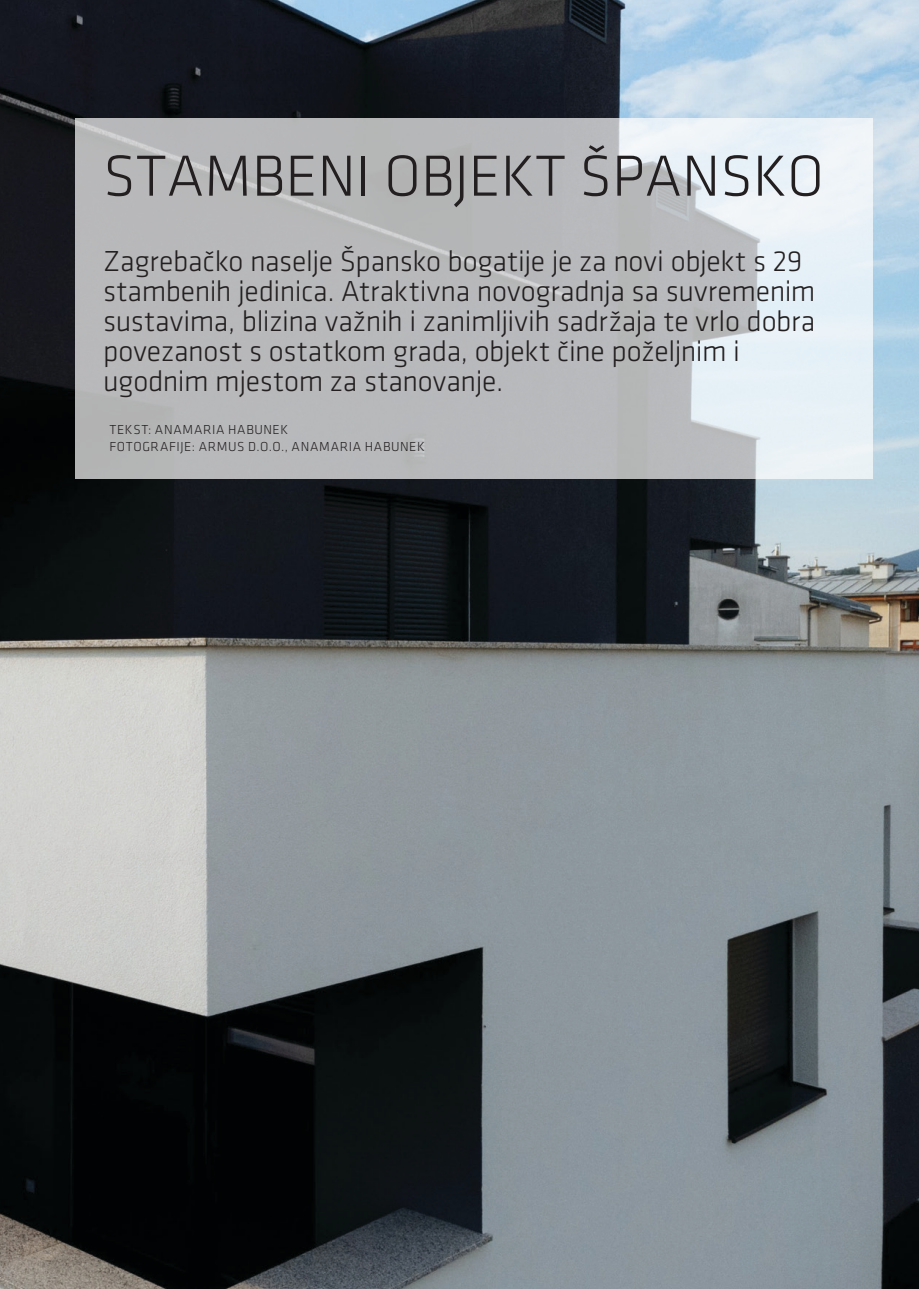
<style>
.page{position:relative;width:919px;height:1289px;background:#fff}
.page>*{position:absolute;margin:0;border:0;box-sizing:border-box;transform-origin:0 0}
.t1{font:300 60px "Klavika";color:#231f20}
.SI_Lead_Magaine__A4{font:300 30px/30px "Klavika";letter-spacing:-.01em;color:#231f20}
.SI_Credits_Magazine{font:300 13.5px "Klavika";letter-spacing:.05em;color:#231f20}
</style>
<div class="page">
<img style="left:0;top:0;width:918px;height:1288px">
<svg style="left:75px;top:118px;width:797px;height:360px;fill:#b8b9bb"></svg>
<p class="t1" style="left:103px;top:140px;width:722px">STAMBENI OBJEKT ŠPANSKO</p>
<p class="SI_Lead_Magaine__A4" style="left:103px;top:245px;width:713px">Zagrebačko naselje Špansko bogatije je za novi objekt s 29 stambenih jedinica. Atraktivna novogradnja sa suvremenim sustavima, blizina važnih i zanimljivih sadržaja te vrlo dobra povezanost s ostatkom grada, objekt čine poželjnim i</p>
<p class="SI_Lead_Magaine__A4" style="left:103px;top:365px;width:401px">ugodnim mjestom za stanovanje.</p>
<p class="SI_Credits_Magazine" style="left:109px;top:421px;width:180px">TEKST: ANAMARIA HABUNEK</p>
<p class="SI_Credits_Magazine" style="left:109px;top:438px;width:317px">FOTOGRAFIJE: ARMUS D.O.O., ANAMARIA HABUNEK</p>
</div>
